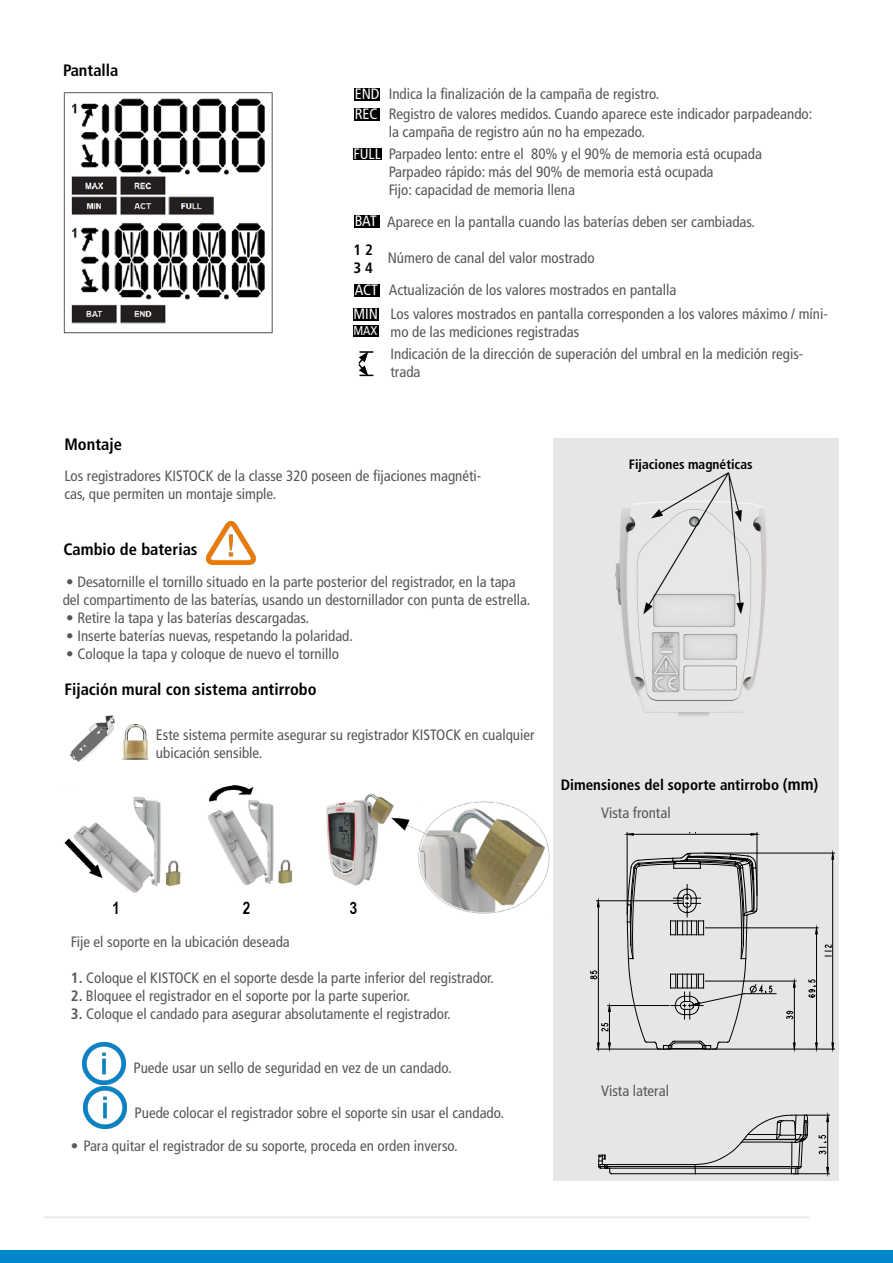
<style>
.page{position:relative;width:893px;height:1263px;background:#fff}
.page>*{position:absolute;margin:0;border:0;box-sizing:border-box;transform-origin:0 0}
.t1{font:700 condensed 16.5px "Frutiger LT Std";color:#000}
.t2{font:condensed 15px/18px "Frutiger LT Std";color:#575756}
.t3{font:700 condensed 15px/18px "Frutiger LT Std";color:#000}
.t4{font:condensed 15px/23.7px "Frutiger LT Std";color:#fff}
.t5{font:700 condensed 13.5px "Frutiger LT Std";color:#000}
.t6{font:condensed 12.75px "Frutiger LT Std";color:#fff}
.s1{font-size:16.5px}
.s2{font-weight:400;color:#575756}
.s3{font-weight:700}
</style>
<div class="page">
<div style="left:0;top:1251px;width:893px;height:12px;background:#0086ca"></div>
<hr style="left:44px;top:1217px;width:765px;height:1px;background:#dadada">
<img style="left:63px;top:92px;width:210px;height:241px">
<div style="left:355px;top:108px;width:25px;height:13px;background:#000"></div>
<div style="left:355px;top:88px;width:25px;height:13px;background:#000"></div>
<div style="left:355px;top:215px;width:25px;height:13px;background:#000"></div>
<div style="left:355px;top:284px;width:25px;height:13px;background:#000"></div>
<div style="left:353px;top:308px;width:25px;height:13px;background:#000"></div>
<div style="left:353px;top:325px;width:25px;height:11px;background:#000"></div>
<div style="left:353px;top:148px;width:29px;height:11px;background:#000"></div>
<img style="left:64px;top:785px;width:486px;height:129px">
<img style="left:71px;top:716px;width:43px;height:46px">
<img style="left:122px;top:725px;width:26px;height:35px">
<div style="left:553px;top:438px;width:286px;height:742px;background:#e6e6e7"></div>
<img style="left:207px;top:522px;width:49px;height:43px">
<img style="left:83px;top:1042px;width:42px;height:42px">
<img style="left:84px;top:1086px;width:42px;height:42px">
<img style="left:615px;top:472px;width:152px;height:244px">
<svg style="left:358px;top:351px;width:15px;height:25px"></svg>
<svg style="left:825px;top:944px;width:7px;height:13px"></svg>
<svg style="left:601px;top:1023px;width:7px;height:8px"></svg>
<svg style="left:590px;top:970px;width:7px;height:9px"></svg>
<svg style="left:808px;top:979px;width:8px;height:19px"></svg>
<svg style="left:786px;top:1011px;width:7px;height:8px"></svg>
<hr style="left:596px;top:1049px;width:66px;height:1px;background:#000">
<hr style="left:712px;top:1049px;width:122px;height:1px;background:#000">
<hr style="left:598px;top:901px;width:1px;height:148px;background:#000">
<hr style="left:609px;top:1005px;width:1px;height:44px;background:#000">
<hr style="left:627px;top:833px;width:1px;height:81px;background:#000">
<svg style="left:626px;top:852px;width:146px;height:198px"></svg>
<hr style="left:608px;top:1005px;width:61px;height:1px;background:#000">
<hr style="left:744px;top:993px;width:32px;height:1px;background:#000">
<hr style="left:705px;top:981px;width:91px;height:1px;background:#000">
<hr style="left:705px;top:927px;width:113px;height:1px;background:#000">
<hr style="left:596px;top:900px;width:85px;height:1px;background:#000">
<hr style="left:757px;top:833px;width:1px;height:62px;background:#000">
<hr style="left:705px;top:853px;width:129px;height:1px;background:#000">
<hr style="left:794px;top:981px;width:1px;height:68px;background:#000">
<hr style="left:816px;top:928px;width:1px;height:121px;background:#000">
<hr style="left:832px;top:853px;width:1px;height:196px;background:#000">
<hr style="left:627px;top:834px;width:130px;height:1px;background:#000">
<hr style="left:611px;top:1173px;width:187px;height:1px;background:#000">
<hr style="left:598px;top:1164px;width:97px;height:1px;background:#000">
<hr style="left:607px;top:1166px;width:194px;height:1px;background:#000">
<hr style="left:600px;top:1168px;width:199px;height:1px;background:#000">
<svg style="left:598px;top:1154px;width:15px;height:21px"></svg>
<svg style="left:694px;top:1114px;width:136px;height:60px"></svg>
<hr style="left:793px;top:1173px;width:36px;height:1px;background:#000">
<hr style="left:827px;top:1115px;width:1px;height:59px;background:#000">
<p class="t1" style="left:63px;top:61px;width:57px">Pantalla</p>
<p class="t2" style="left:389px;top:84px;width:425px;line-height:20.4px">Indica la finalización de la campaña de registro.<br>Registro de valores medidos. Cuando aparece este indicador parpadeando:</p>
<p class="t2" style="left:389px;top:121px;width:375px;line-height:22.2px">la campaña de registro aún no ha empezado.<br>Parpadeo lento: entre el 80% y el 90% de memoria está ocupada</p>
<p class="t2" style="left:389px;top:163px;width:326px">Parpadeo rápido: más del 90% de memoria está ocupada<br>Fijo: capacidad de memoria llena</p>
<p class="t2" style="left:387px;top:213px;width:369px">Aparece en la pantalla cuando las baterías deben ser cambiadas.</p>
<p class="t4" style="left:355px;top:82px;width:26px">END</p>
<p class="t4" style="left:355px;top:102px;width:24px">REC</p>
<p class="t4" style="left:353px;top:142px;width:29px">FULL</p>
<p class="t4" style="left:355px;top:209px;width:24px">BAT</p>
<p class="t3" style="left:353px;top:241px;width:21px">1 2<br>3 4</p>
<p class="t4" style="left:353px;top:278px;width:26px">ACT<br>MIN</p>
<p class="t6" style="left:353px;top:323px;width:26px">MAX</p>
<p class="t2" style="left:388px;top:249px;width:208px">Número de canal del valor mostrado</p>
<p class="t2" style="left:389px;top:278px;width:441px;line-height:23.7px">Actualización de los valores mostrados en pantalla<br>Los valores mostrados en pantalla corresponden a los valores máximo / míni-</p>
<p class="t2" style="left:390px;top:321px;width:414px;line-height:21.8px">mo de las mediciones registradas<br>Indicación de la dirección de superación del umbral en la medición regis-</p>
<p class="t2" style="left:390px;top:363px;width:31px">trada</p>
<p class="t1" style="left:64px;top:435px;width:59px">Montaje</p>
<p class="t2" style="left:64px;top:467px;width:418px">Los registradores KISTOCK de la classe 320 poseen de fijaciones magnéti&shy;cas, que permiten un montaje simple.</p>
<p class="t1" style="left:63px;top:540px;width:136px">Cambio de baterias</p>
<p class="t2" style="left:63px;top:573px;width:469px">• Desatornille el tornillo situado en la parte posterior del registrador, en la tapa del compartimento de las baterías, usando un destornillador con punta de estrella.</p>
<p class="t2" style="left:66px;top:609px;width:244px">• Retire la tapa y las baterías descargadas.</p>
<p class="t2" style="left:66px;top:627px;width:288px">• Inserte baterías nuevas, respetando la polaridad.</p>
<p class="t2" style="left:66px;top:645px;width:274px">• Coloque la tapa y coloque de nuevo el tornillo</p>
<p class="t1" style="left:64px;top:680px;width:254px">Fijación mural con sistema antirrobo</p>
<p class="t2" style="left:156px;top:726px;width:380px">Este sistema permite asegurar su registrador KISTOCK en cualquier ubicación sensible.</p>
<p class="t5" style="left:629px;top:456px;width:125px">Fijaciones magnéticas</p>
<p class="t3" style="left:601px;top:771px;width:219px;line-height:27.3px;text-indent:-40px">Dimensiones del soporte antirrobo <span class="s1">(mm)<br></span><span class="s2">Vista frontal</span></p>
<p class="t2" style="left:71px;top:932px;width:221px">Fije el soporte en la ubicación deseada</p>
<p class="t2" style="left:71px;top:968px;width:425px"><span class="s3">1.</span> Coloque el KISTOCK en el soporte desde la parte inferior del registrador.</p>
<p class="t2" style="left:71px;top:986px;width:341px"><span class="s3">2.</span> Bloquee el registrador en el soporte por la parte superior.</p>
<p class="t2" style="left:71px;top:1004px;width:381px"><span class="s3">3.</span> Coloque el candado para asegurar absolutamente el registrador.</p>
<p class="t2" style="left:134px;top:1058px;width:320px">Puede usar un sello de seguridad en vez de un candado.</p>
<p class="t2" style="left:135px;top:1103px;width:371px">Puede colocar el registrador sobre el soporte sin usar el candado.</p>
<p class="t2" style="left:71px;top:1136px;width:388px">• Para quitar el registrador de su soporte, proceda en orden inverso.</p>
<p class="t2" style="left:601px;top:1082px;width:70px">Vista lateral</p>
</div>
